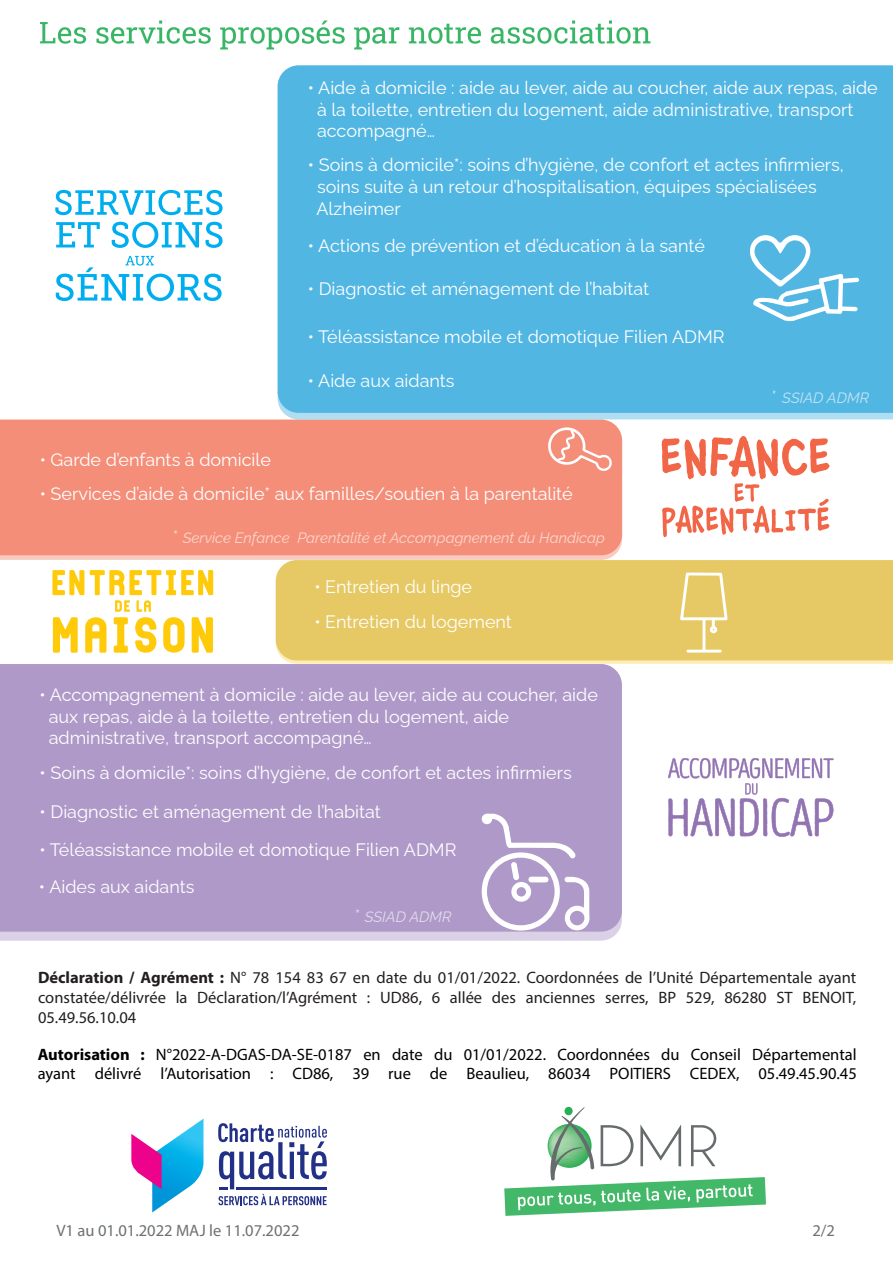
<style>
.page{position:relative;width:893px;height:1263px;background:#fff}
.page>*{position:absolute;margin:0;border:0;box-sizing:border-box;transform-origin:0 0}
.t1{font:100 18px/21.6px "Raleway";color:#fff}
.t2{font:16.5px/19.8px "Myriad Pro";color:#231f20;text-align:justify}
.t3{font:16.5px/19.8px "Myriad Pro";color:#000001}
.t4{font:16.5px "Myriad Pro";color:#6d7171}
.t5{font:italic 100 15px "Raleway";color:#fff}
.s1{font-style:normal;font-size:18px}
.s2{font-weight:700}
</style>
<div class="page">
<svg style="left:0;top:555px;width:614px;height:5px;background:#f9c8bd"></svg>
<div style="left:0;top:420px;width:622px;height:135px;background:#f48e79"></div>
<svg style="left:0;top:932px;width:618px;height:9px;background:#dcd2e6"></svg>
<div style="left:0;top:664px;width:622px;height:268px;background:#af99c8"></div>
<svg style="left:285px;top:660px;width:608px;height:4px;background:#fbe9ae"></svg>
<div style="left:276px;top:560px;width:617px;height:100px;background:#e6c964"></div>
<div style="left:278px;top:65px;width:615px;height:348px;background:#52b6e3"></div>
<svg style="left:40px;top:22px;width:46px;height:22px"></svg>
<svg style="left:96px;top:21px;width:115px;height:23px"></svg>
<svg style="left:220px;top:21px;width:125px;height:28px"></svg>
<svg style="left:354px;top:27px;width:46px;height:22px"></svg>
<svg style="left:409px;top:24px;width:72px;height:20px"></svg>
<svg style="left:491px;top:21px;width:159px;height:23px"></svg>
<svg style="left:680px;top:572px;width:48px;height:80px;background:#ead280"></svg>
<svg style="left:504px;top:1107px;width:262px;height:109px"></svg>
<svg style="left:218px;top:1123px;width:109px;height:82px"></svg>
<svg style="left:131px;top:1119px;width:72px;height:93px"></svg>
<svg style="left:668px;top:758px;width:166px;height:79px"></svg>
<svg style="left:52px;top:570px;width:161px;height:83px"></svg>
<svg style="left:661px;top:436px;width:169px;height:101px"></svg>
<svg style="left:56px;top:222px;width:44px;height:25px"></svg>
<svg style="left:112px;top:222px;width:111px;height:26px"></svg>
<svg style="left:55px;top:190px;width:168px;height:25px"></svg>
<svg style="left:56px;top:256px;width:166px;height:45px"></svg>
<svg style="left:750px;top:235px;width:109px;height:87px"></svg>
<svg style="left:482px;top:814px;width:107px;height:116px"></svg>
<svg style="left:545px;top:425px;width:68px;height:47px;background:#f5a08f"></svg>
<p class="t1" style="left:317px;top:75px;width:562px;text-indent:-9px">• Aide à domicile : aide au lever, aide au coucher, aide aux repas, aide à la toilette, entretien du logement, aide administrative, transport accompagné…</p>
<p class="t1" style="left:316px;top:152px;width:529px;text-indent:-9px">• Soins à domicile*: soins d’hygiène, de confort et actes infirmiers, soins suite à un retour d’hospitalisation, équipes spécialisées<br>Alzheimer</p>
<p class="t1" style="left:308px;top:233px;width:399px">• Actions de prévention et d’éducation à la santé</p>
<p class="t1" style="left:308px;top:276px;width:343px">• Diagnostic et aménagement de l’habitat</p>
<p class="t1" style="left:308px;top:324px;width:418px">• Téléassistance mobile et domotique Filien ADMR</p>
<p class="t1" style="left:308px;top:368px;width:148px">• Aide aux aidants</p>
<p class="t1" style="left:40px;top:447px;width:233px">• Garde d’enfants à domicile</p>
<p class="t1" style="left:40px;top:481px;width:534px">• Services d’aide à domicile* aux familles/soutien à la parentalité</p>
<p class="t5" style="left:172px;top:525px;width:434px"><span class="s1">*</span> Service Enfance Parentalité et Accompagnement du Handicap</p>
<p class="t1" style="left:314px;top:574px;width:159px">• Entretien du linge</p>
<p class="t1" style="left:314px;top:609px;width:199px">• Entretien du logement</p>
<p class="t1" style="left:49px;top:682px;width:551px;text-indent:-9px">• Accompagnement à domicile : aide au lever, aide au coucher, aide aux repas, aide à la toilette, entretien du logement, aide administrative, transport accompagné…</p>
<p class="t1" style="left:40px;top:760px;width:534px">• Soins à domicile*: soins d’hygiène, de confort et actes infirmiers</p>
<p class="t1" style="left:40px;top:798px;width:343px">• Diagnostic et aménagement de l’habitat</p>
<p class="t1" style="left:40px;top:837px;width:418px">• Téléassistance mobile et domotique Filien ADMR</p>
<p class="t1" style="left:39px;top:874px;width:157px">• Aides aux aidants</p>
<p class="t5" style="left:354px;top:905px;width:99px"><span class="s1">*</span> SSIAD ADMR</p>
<p class="t5" style="left:772px;top:386px;width:99px"><span class="s1">*</span> SSIAD ADMR</p>
<p class="t2" style="left:38px;top:967px;width:820px"><span class="s2">Déclaration / Agrément :</span> N° 78 154 83 67 en date du 01/01/2022. Coordonnées de l’Unité Départementale ayant constatée/délivrée la Déclaration/l’Agrément : UD86, 6 allée des anciennes serres, BP 529, 86280 ST BENOIT, 05.49.56.10.04</p>
<p class="t3" style="left:38px;top:1044px;width:821px"><span class="s2">Autorisation :</span> N°2022-A-DGAS-DA-SE-0187 en date du 01/01/2022. Coordonnées du Conseil Départemental ayant délivré l’Autorisation : CD86, 39 rue de Beaulieu, 86034 POITIERS CEDEX, 05.49.45.90.45</p>
<p class="t4" style="left:56px;top:1220px;width:245px">V1 au 01.01.2022 MAJ le 11.07.2022</p>
<p class="t4" style="left:812px;top:1220px;width:24px">2/2</p>
</div>
